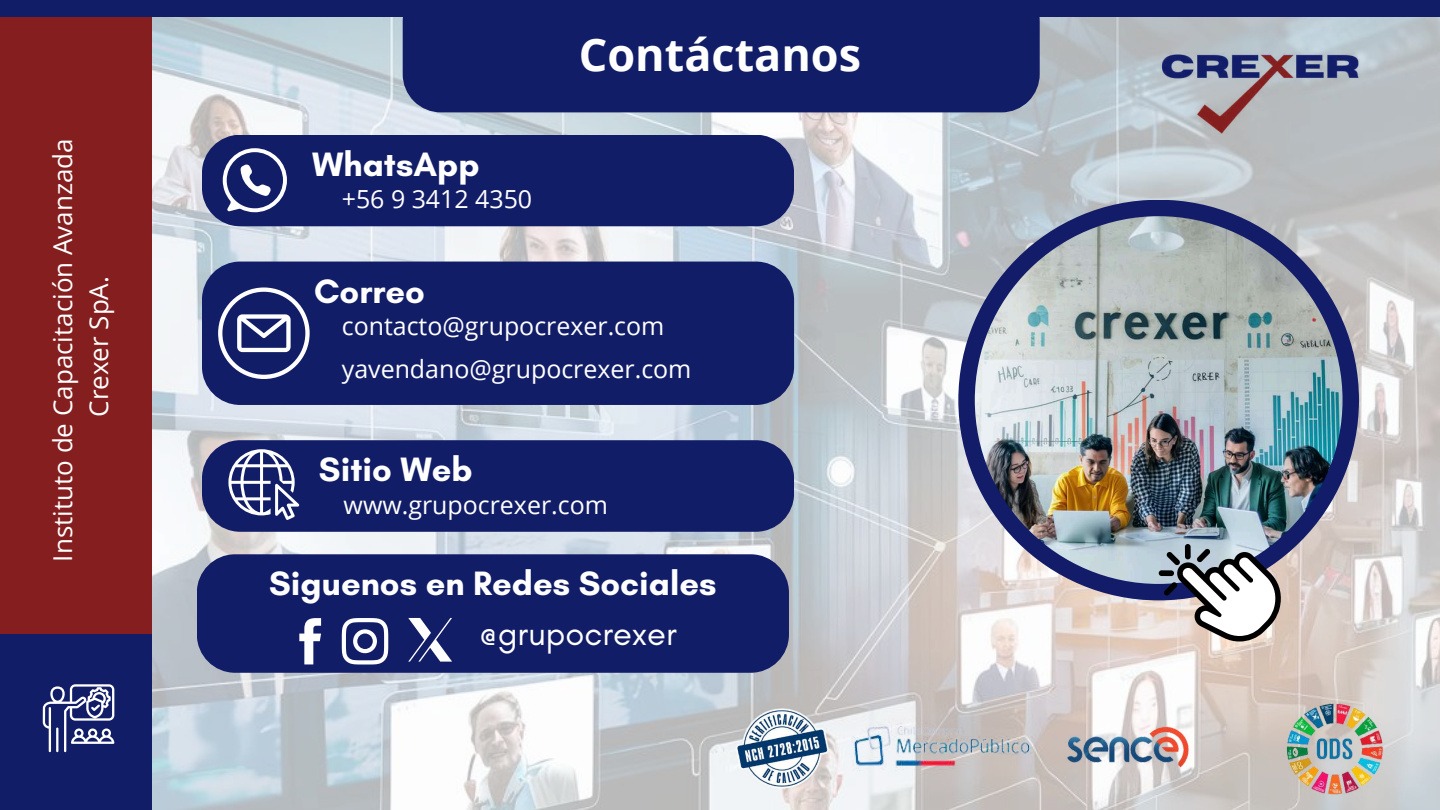
<style>
.page{position:relative;width:1440px;height:810px;background:#fff}
.page>*{position:absolute;margin:0;border:0;box-sizing:border-box;transform-origin:0 0}
.t1{font:700 45px "Open Sans";color:#fff}
.t2{font:700 34.5px "Glacial Indifference";color:#fff}
.t3{font:34.5px "Glacial Indifference";color:#fff}
.t4{font:26px/36px "Open Sans";color:#fff;text-align:center}
.t5{font:25px/43.2px "Open Sans";color:#fff}
</style>
<div class="page">
<img style="left:152px;top:17px;width:1288px;height:793px">
<img style="left:1159px;top:53px;width:206px;height:81px">
<div style="left:0;top:0;width:152px;height:810px;background:#121d68"></div>
<div style="left:403px;top:17px;width:637px;height:95px;background:#121d68"></div>
<div style="left:0;top:0;width:152px;height:634px;background:#851f1f"></div>
<div style="left:0;top:0;width:1440px;height:17px;background:#121d68"></div>
<svg style="left:43px;top:684px;width:71px;height:68px"></svg>
<div style="left:202px;top:135px;width:592px;height:91px;background:#121d68;border-radius:38px"></div>
<svg style="left:223px;top:148px;width:64px;height:65px"></svg>
<div style="left:202px;top:262px;width:592px;height:143px;background:#121d68;border-radius:38px"></div>
<svg style="left:218px;top:287px;width:92px;height:92px"></svg>
<div style="left:202px;top:440px;width:592px;height:92px;background:#121d68;border-radius:38px"></div>
<svg style="left:228px;top:449px;width:71px;height:71px"></svg>
<img style="left:834px;top:640px;width:217px;height:170px">
<img style="left:714px;top:688px;width:141px;height:120px">
<img style="left:1048px;top:697px;width:162px;height:102px">
<img style="left:1232px;top:701px;width:205px;height:94px">
<div style="left:197px;top:554px;width:592px;height:119px;background:#121d68;border-radius:38px"></div>
<svg style="left:342px;top:618px;width:46px;height:47px"></svg>
<svg style="left:299px;top:618px;width:22px;height:46px"></svg>
<svg style="left:408px;top:618px;width:44px;height:43px"></svg>
<div style="left:958px;top:200px;width:401px;height:400px;background:#121c69;border-radius:50%"></div>
<img style="left:975px;top:216px;width:368px;height:368px;border-radius:50%">
<svg style="left:1159px;top:544px;width:122px;height:98px"></svg>
<p class="t4" style="left:44px;top:562px;width:425px;rotate:-90deg">Instituto de Capacitación Avanzada<br>Crexer SpA.</p>
<h2 class="t2" style="left:312px;top:143px;width:169px">WhatsApp</h2>
<p class="t5" style="left:342px;top:177px;width:192px">+56 9 3412 4350</p>
<h2 class="t2" style="left:314px;top:270px;width:113px">Correo</h2>
<h1 class="t1" style="left:579px;top:23px;width:284px">Contáctanos</h1>
<p class="t5" style="left:342px;top:304px;width:351px">contacto@grupocrexer.com yavendano@grupocrexer.com</p>
<h2 class="t2" style="left:319px;top:449px;width:155px">Sitio Web</h2>
<p class="t5" style="left:344px;top:482px;width:266px">www.grupocrexer.com</p>
<h2 class="t2" style="left:269px;top:563px;width:449px">Siguenos en Redes Sociales</h2>
<h2 class="t3" style="left:479px;top:613px;width:200px">@grupocrexer</h2>
</div>
